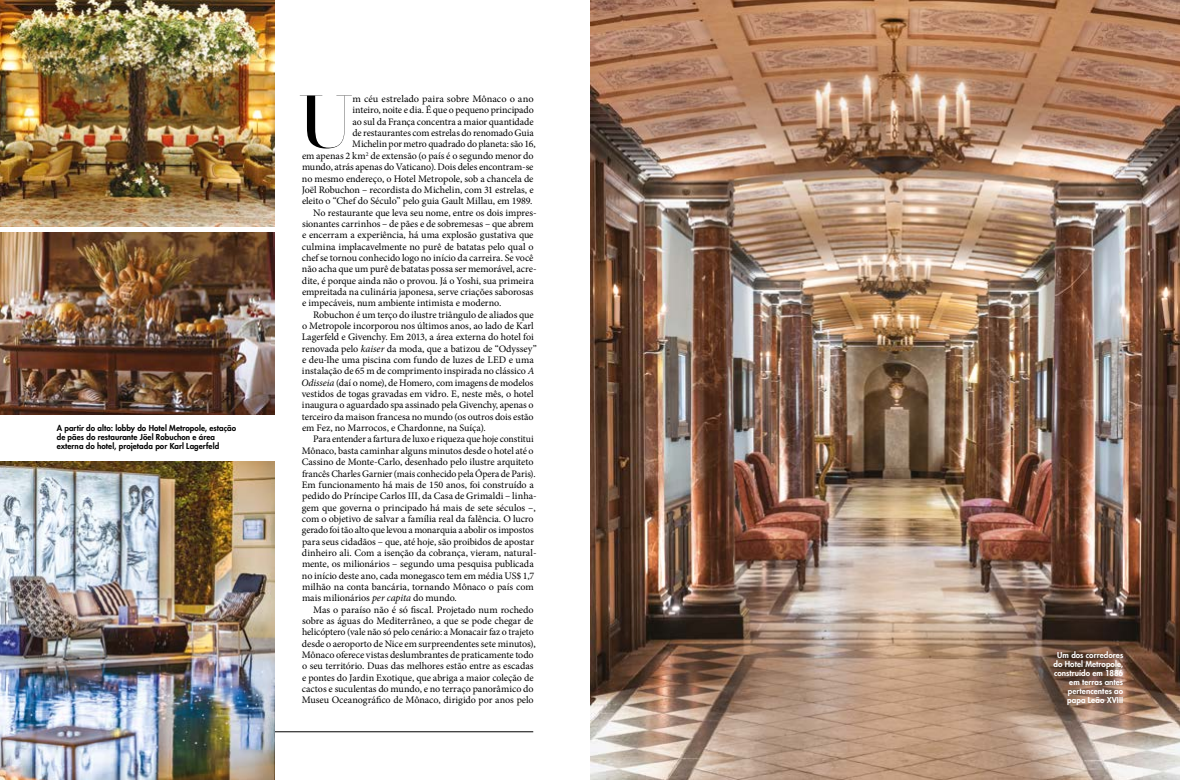
<style>
.page{position:relative;width:1180px;height:780px;background:#fff}
.page>*{position:absolute;margin:0;border:0;box-sizing:border-box;transform-origin:0 0}
.t1{font:78.1px "PFBA Display One";color:#000}
.t2{font:10px "Minion Pro";letter-spacing:-.01em;color:#000}
.t3{font:10px "Minion Pro";letter-spacing:-.01em;color:#000;scale:1.04 1}
.t4{font:800 8px/9px "Futura Std";letter-spacing:.01em;color:#000}
.t5{font:800 8px "Futura Std";letter-spacing:.01em;color:#fff}
.s1{font-style:italic}
</style>
<div class="page">
<hr style="left:57px;top:731px;width:476px;height:1px;background:#000">
<img style="left:590px;top:0;width:589px;height:780px">
<img style="left:0;top:0;width:274px;height:227px">
<img style="left:0;top:232px;width:274px;height:182px">
<img style="left:0;top:461px;width:274px;height:319px">
<p class="t4" style="left:57px;top:423px;width:181px">A partir do alto: lobby do Hotel Metropole, estação de pães do restaurante Jöel Robuchon e área externa do hotel, projetada por Karl Lagerfeld</p>
<h1 class="t1" style="left:298px;top:78px;width:53px">U</h1>
<p class="t3" style="left:352px;top:92px;width:176px">m céu estrelado paira sobre Mônaco o ano</p>
<p class="t2" style="left:352px;top:103px;width:183px">inteiro, noite e dia. É que o pequeno principado</p>
<p class="t2" style="left:352px;top:115px;width:182px">ao sul da França concentra a maior quantidade</p>
<p class="t2" style="left:352px;top:126px;width:183px">de restaurantes com estrelas do renomado Guia</p>
<p class="t2" style="left:352px;top:138px;width:185px">Michelin por metro quadrado do planeta: são 16,</p>
<p class="t2" style="left:302px;top:149px;width:233px">em apenas 2 km<sup>2</sup> de extensão (o país é o segundo menor do</p>
<p class="t2" style="left:302px;top:160px;width:233px">mundo, atrás apenas do Vaticano). Dois deles encontram-se</p>
<p class="t2" style="left:302px;top:172px;width:233px">no mesmo endereço, o Hotel Metropole, sob a chancela de</p>
<p class="t2" style="left:302px;top:183px;width:233px">Joël Robuchon – recordista do Michelin, com 31 estrelas, e</p>
<p class="t2" style="left:302px;top:194px;width:232px">eleito o “Chef do Século” pelo guia Gault Millau, em 1989.</p>
<p class="t2" style="left:313px;top:206px;width:225px">No restaurante que leva seu nome, entre os dois impres-</p>
<p class="t2" style="left:302px;top:217px;width:233px">sionantes carrinhos – de pães e de sobremesas – que abrem</p>
<p class="t2" style="left:302px;top:228px;width:233px">e encerram a experiência, há uma explosão gustativa que</p>
<p class="t2" style="left:302px;top:240px;width:233px">culmina implacavelmente no purê de batatas pelo qual o</p>
<p class="t2" style="left:302px;top:251px;width:233px">chef se tornou conhecido logo no início da carreira. Se você</p>
<p class="t2" style="left:302px;top:262px;width:236px">não acha que um purê de batatas possa ser memorável, acre-</p>
<p class="t2" style="left:302px;top:274px;width:233px">dite, é porque ainda não o provou. Já o Yoshi, sua primeira</p>
<p class="t2" style="left:302px;top:285px;width:233px">empreitada na culinária japonesa, serve criações saborosas</p>
<p class="t2" style="left:302px;top:296px;width:201px">e impecáveis, num ambiente intimista e moderno.</p>
<p class="t2" style="left:313px;top:308px;width:222px">Robuchon é um terço do ilustre triângulo de aliados que</p>
<p class="t2" style="left:302px;top:319px;width:233px">o Metropole incorporou nos últimos anos, ao lado de Karl</p>
<p class="t2" style="left:302px;top:330px;width:233px">Lagerfeld e Givenchy. Em 2013, a área externa do hotel foi</p>
<p class="t2" style="left:302px;top:342px;width:236px">renovada pelo <span class="s1">kaiser</span> da moda, que a batizou de “Odyssey”</p>
<p class="t2" style="left:302px;top:353px;width:233px">e deu-lhe uma piscina com fundo de luzes de LED e uma</p>
<p class="t2" style="left:302px;top:364px;width:234px">instalação de 65 m de comprimento inspirada no clássico <span class="s1">A</span></p>
<p class="t2" style="left:301px;top:376px;width:234px"><span class="s1">Odisseia</span> (daí o nome), de Homero, com imagens de modelos</p>
<p class="t2" style="left:302px;top:387px;width:233px">vestidos de togas gravadas em vidro. E, neste mês, o hotel</p>
<p class="t2" style="left:302px;top:398px;width:233px">inaugura o aguardado spa assinado pela Givenchy, apenas o</p>
<p class="t2" style="left:302px;top:410px;width:233px">terceiro da maison francesa no mundo (os outros dois estão</p>
<p class="t2" style="left:302px;top:421px;width:185px">em Fez, no Marrocos, e Chardonne, na Suíça).</p>
<p class="t2" style="left:313px;top:432px;width:222px">Para entender a fartura de luxo e riqueza que hoje constitui</p>
<p class="t2" style="left:302px;top:444px;width:233px">Mônaco, basta caminhar alguns minutos desde o hotel até o</p>
<p class="t2" style="left:301px;top:455px;width:233px">Cassino de Monte-Carlo, desenhado pelo ilustre arquiteto</p>
<p class="t2" style="left:302px;top:466px;width:235px">francês Charles Garnier (mais conhecido pela Ópera de Paris).</p>
<p class="t2" style="left:302px;top:478px;width:233px">Em funcionamento há mais de 150 anos, foi construído a</p>
<p class="t2" style="left:302px;top:489px;width:236px">pedido do Príncipe Carlos III, da Casa de Grimaldi – linha-</p>
<p class="t2" style="left:302px;top:500px;width:235px">gem que governa o principado há mais de sete séculos –,</p>
<p class="t2" style="left:302px;top:512px;width:233px">com o objetivo de salvar a família real da falência. O lucro</p>
<p class="t2" style="left:302px;top:523px;width:233px">gerado foi tão alto que levou a monarquia a abolir os impostos</p>
<p class="t2" style="left:302px;top:534px;width:234px">para seus cidadãos – que, até hoje, são proibidos de apostar</p>
<p class="t2" style="left:302px;top:546px;width:236px">dinheiro ali. Com a isenção da cobrança, vieram, natural-</p>
<p class="t2" style="left:302px;top:557px;width:233px">mente, os milionários – segundo uma pesquisa publicada</p>
<p class="t2" style="left:302px;top:568px;width:234px">no início deste ano, cada monegasco tem em média US$ 1,7</p>
<p class="t2" style="left:302px;top:580px;width:233px">milhão na conta bancária, tornando Mônaco o país com</p>
<p class="t2" style="left:302px;top:591px;width:156px">mais milionários <span class="s1">per capita</span> do mundo.</p>
<p class="t2" style="left:313px;top:602px;width:222px">Mas o paraíso não é só fiscal. Projetado num rochedo</p>
<p class="t2" style="left:302px;top:614px;width:233px">sobre as águas do Mediterrâneo, a que se pode chegar de</p>
<p class="t2" style="left:302px;top:625px;width:233px">helicóptero (vale não só pelo cenário: a Monacair faz o trajeto</p>
<p class="t2" style="left:302px;top:636px;width:235px">desde o aeroporto de Nice em surpreendentes sete minutos),</p>
<p class="t2" style="left:302px;top:648px;width:233px">Mônaco oferece vistas deslumbrantes de praticamente todo</p>
<p class="t2" style="left:302px;top:659px;width:233px">o seu território. Duas das melhores estão entre as escadas</p>
<p class="t2" style="left:302px;top:670px;width:233px">e pontes do Jardin Exotique, que abriga a maior coleção de</p>
<p class="t2" style="left:302px;top:682px;width:233px">cactos e suculentas do mundo, e no terraço panorâmico do</p>
<p class="t2" style="left:302px;top:693px;width:233px">Museu Oceanográfico de Mônaco, dirigido por anos pelo</p>
<p class="t5" style="left:1057px;top:650px;width:67px">Um dos corredores</p>
<p class="t5" style="left:1053px;top:659px;width:71px">do Hotel Metropole,</p>
<p class="t5" style="left:1053px;top:668px;width:71px">construído em 1886</p>
<p class="t5" style="left:1069px;top:677px;width:55px">em terras antes</p>
<p class="t5" style="left:1067px;top:686px;width:57px">pertencentes ao</p>
<p class="t5" style="left:1067px;top:695px;width:49px">papa Leão XVIII</p>
</div>
